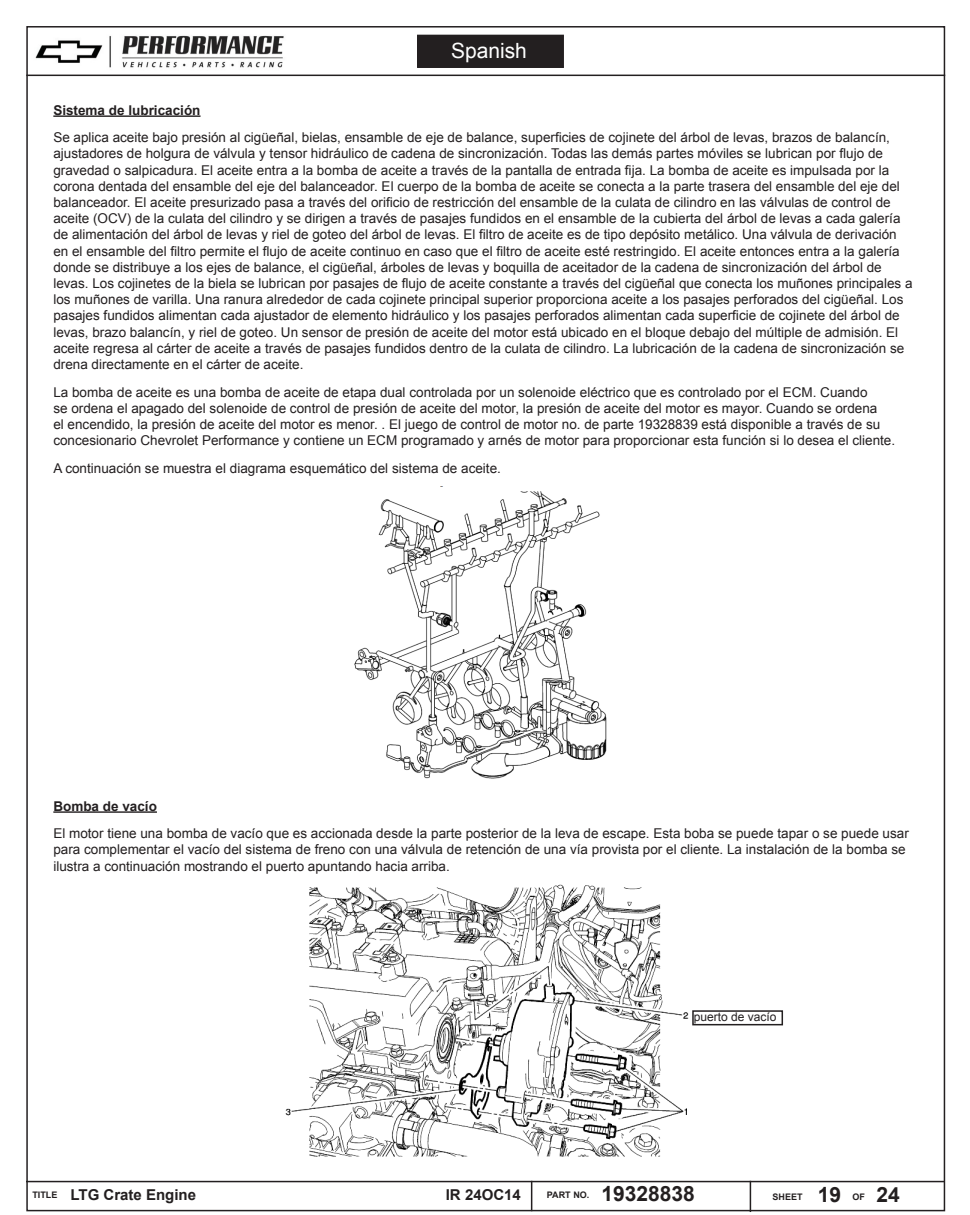
<style>
.page{position:relative;width:970px;height:1215px;background:#fff}
.page>*{position:absolute;margin:0;border:0;box-sizing:border-box;transform-origin:0 0}
.t1{font:700 21px "Arial";color:#231f20}
.t2{font:21px "Arial";color:#fff}
.t3{font:700 15px "Arial";color:#231f20}
.para_text_italic{font:13.5px/16.2px "Arial";color:#231f20}
.para_text_italic-2{font:700 13.5px "Arial";color:#231f20}
.para_text_italic-3{font:12px "Arial";color:#231f20}
.t4{font:700 9px "Arial";color:#231f20}
</style>
<div class="page">
<hr style="left:26px;top:1180px;width:918px;height:2px;background:#231f20">
<hr style="left:530px;top:1180px;width:2px;height:31px;background:#231f20">
<hr style="left:749px;top:1180px;width:1px;height:32px;background:#231f20">
<hr style="left:26px;top:75px;width:918px;height:1px;background:#231f20">
<img style="left:35px;top:35px;width:249px;height:33px">
<div style="left:417px;top:35px;width:146px;height:32px;background:#231f20"></div>
<div style="left:417px;top:35px;width:146px;height:33px;border:2px solid #231f20"></div>
<hr style="left:53px;top:115px;width:147px;height:2px;background:#231f20">
<hr style="left:53px;top:811px;width:104px;height:1px;background:#231f20">
<img style="left:354px;top:486px;width:253px;height:293px">
<img style="left:285px;top:884px;width:410px;height:273px">
<div style="left:692px;top:1010px;width:90px;height:15px;border:2px solid #231f20"></div>
<h1 class="t2" style="left:451px;top:37px;width:77px">Spanish</h1>
<p class="para_text_italic-2" style="left:53px;top:101px;width:149px">Sistema de lubricación</p>
<p class="para_text_italic" style="left:53px;top:129px;width:860px">Se aplica aceite bajo presión al cigüeñal, bielas, ensamble de eje de balance, superficies de cojinete del árbol de levas, brazos de balancín, ajustadores de holgura de válvula y tensor hidráulico de cadena de sincronización. Todas las demás partes móviles se lubrican por flujo de gravedad o salpicadura. El aceite entra a la bomba de aceite a través de la pantalla de entrada fija. La bomba de aceite es impulsada por la corona dentada del ensamble del eje del balanceador. El cuerpo de la bomba de aceite se conecta a la parte trasera del ensamble del eje del balanceador. El aceite presurizado pasa a través del orificio de restricción del ensamble de la culata de cilindro en las válvulas de control de aceite (OCV) de la culata del cilindro y se dirigen a través de pasajes fundidos en el ensamble de la cubierta del árbol de levas a cada galería de alimentación del árbol de levas y riel de goteo del árbol de levas. El filtro de aceite es de tipo depósito metálico. Una válvula de derivación en el ensamble del filtro permite el flujo de aceite continuo en caso que el filtro de aceite esté restringido. El aceite entonces entra a la galería donde se distribuye a los ejes de balance, el cigüeñal, árboles de levas y boquilla de aceitador de la cadena de sincronización del árbol de levas. Los cojinetes de la biela se lubrican por pasajes de flujo de aceite constante a través del cigüeñal que conecta los muñones principales a los muñones de varilla. Una ranura alrededor de cada cojinete principal superior proporciona aceite a los pasajes perforados del cigüeñal. Los pasajes fundidos alimentan cada ajustador de elemento hidráulico y los pasajes perforados alimentan cada superficie de cojinete del árbol de levas, brazo balancín, y riel de goteo. Un sensor de presión de aceite del motor está ubicado en el bloque debajo del múltiple de admisión. El aceite regresa al cárter de aceite a través de pasajes fundidos dentro de la culata de cilindro. La lubricación de la cadena de sincronización se drena directamente en el cárter de aceite.</p>
<p class="para_text_italic" style="left:53px;top:384px;width:843px">La bomba de aceite es una bomba de aceite de etapa dual controlada por un solenoide eléctrico que es controlado por el ECM. Cuando<br>se ordena el apagado del solenoide de control de presión de aceite del motor, la presión de aceite del motor es mayor. Cuando se ordena<br>el encendido, la presión de aceite del motor es menor. . El juego de control de motor no. de parte 19328839 está disponible a través de su concesionario Chevrolet Performance y contiene un ECM programado y arnés de motor para proporcionar esta función si lo desea el cliente.</p>
<p class="para_text_italic" style="left:53px;top:460px;width:449px">A continuación se muestra el diagrama esquemático del sistema de aceite.</p>
<p class="para_text_italic-2" style="left:53px;top:797px;width:105px">Bomba de vacío</p>
<p class="para_text_italic" style="left:53px;top:825px;width:856px">El motor tiene una bomba de vacío que es accionada desde la parte posterior de la leva de escape. Esta boba se puede tapar o se puede usar para complementar el vacío del sistema de freno con una válvula de retención de una vía provista por el cliente. La instalación de la bomba se ilustra a continuación mostrando el puerto apuntando hacia arriba.</p>
<p class="para_text_italic-3" style="left:693px;top:1008px;width:84px">puerto de vacío</p>
<p class="t3" style="left:32px;top:1185px;width:165px"><sup>TITLE</sup> LTG Crate Engine</p>
<p class="t3" style="left:445px;top:1185px;width:77px">IR 24OC14</p>
<p class="t4" style="left:546px;top:1188px;width:44px">PART NO.</p>
<h1 class="t1" style="left:601px;top:1179px;width:95px">19328838</h1>
<p class="t4" style="left:772px;top:1191px;width:32px">SHEET</p>
<p class="t4" style="left:852px;top:1191px;width:14px">OF</p>
<h1 class="t1" style="left:817px;top:1181px;width:25px">19</h1>
<h1 class="t1" style="left:876px;top:1181px;width:25px">24</h1>
</div>
